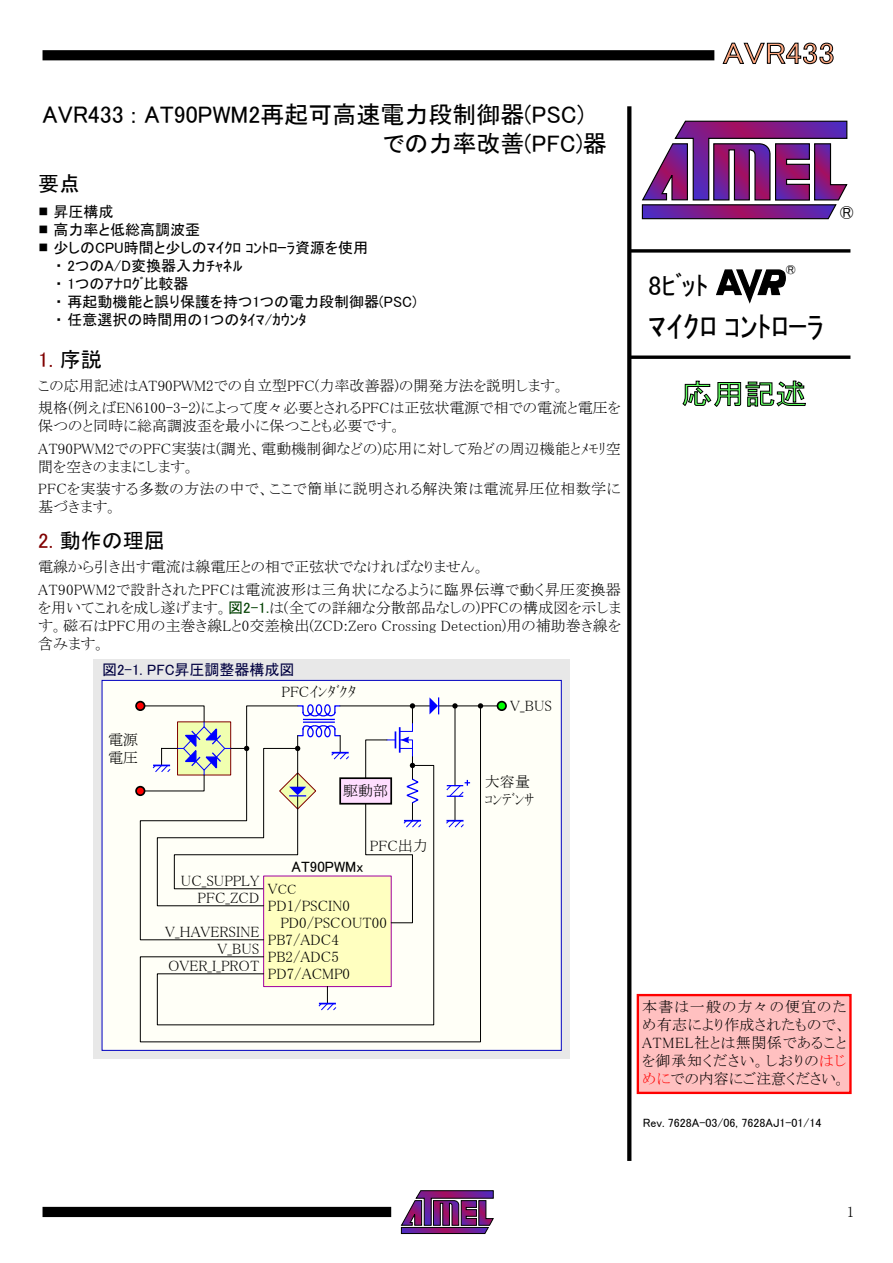
<style>
.page{position:relative;width:893px;height:1263px;background:#fff}
.page>*{position:absolute;margin:0;border:0;box-sizing:border-box;transform-origin:0 0}
.t1{font:30px "MS P Gothic";color:#000}
.t2{font:30px "MS P Gothic";color:#ffa880;scale:1.1 1}
.t3{font:28.5px "MS P Gothic";color:#60ff60;scale:1.1 1}
.t4{font:27px "MS P Gothic";color:#000}
.t5{font:24px/28.8px "MS P Gothic";color:#000}
.t6{font:21px "MS P Gothic";color:#000}
.t7{font:21px "MS P Gothic";color:#800000}
.t8{font:15px/18px "MS P Mincho";color:#000}
.t9{font:15px/18px "MS P Gothic";color:#000}
.t10{font:15px/22.5px "MS P Mincho";letter-spacing:.02em;color:#000}
.t11{font:15px/22.5px "MS P Mincho";letter-spacing:.025em;color:#000}
.t12{font:15px "MS P Gothic";color:#000040}
.t13{font:13.5px "MS P Mincho";color:#000}
.t14{font:12px "MS P Gothic";color:#000}
.s1{font-size:10.5px}
.s2{color:#000}
.s3{color:#800000}
.s4{font-family:"MS P Gothic";color:#004000}
.s5{font-size:15px}
.s6{color:#f00}
</style>
<div class="page">
<svg style="left:641px;top:120px;width:207px;height:100px"></svg>
<svg style="left:716px;top:269px;width:70px;height:35px"></svg>
<svg style="left:631px;top:355px;width:219px;height:4px"></svg>
<svg style="left:631px;top:249px;width:219px;height:4px"></svg>
<svg style="left:627px;top:106px;width:4px;height:1055px;background:#0e0e0e"></svg>
<svg style="left:682px;top:381px;width:124px;height:26px"></svg>
<svg style="left:401px;top:1190px;width:93px;height:44px"></svg>
<div style="left:43px;top:1207px;width:348px;height:10px;background:#000"></div>
<div style="left:43px;top:50px;width:671px;height:10px;background:#000"></div>
<svg style="left:723px;top:43px;width:110px;height:21px"></svg>
<div style="left:638px;top:995px;width:212px;height:98px;background:#ffc0c0"></div>
<div style="left:637px;top:994px;width:215px;height:100px;border:2px solid #f00"></div>
<div style="left:94px;top:659px;width:476px;height:400px;background:#e8e8e8"></div>
<div style="left:102px;top:680px;width:459px;height:370px;background:#fffff7"></div>
<hr style="left:439px;top:705px;width:58px;height:1px;background:#000">
<svg style="left:429px;top:697px;width:10px;height:8px"></svg>
<div style="left:136px;top:702px;width:9px;height:8px;background:#f00;border-radius:50%"></div>
<div style="left:135px;top:701px;width:10px;height:10px;border:2px solid #000;border-radius:50%"></div>
<div style="left:136px;top:787px;width:9px;height:8px;background:#f00;border-radius:50%"></div>
<div style="left:135px;top:786px;width:10px;height:10px;border:2px solid #000;border-radius:50%"></div>
<div style="left:497px;top:702px;width:9px;height:8px;background:#0f0;border-radius:50%"></div>
<div style="left:497px;top:701px;width:10px;height:10px;border:2px solid #000;border-radius:50%"></div>
<svg style="left:139px;top:705px;width:342px;height:338px"></svg>
<svg style="left:139px;top:703px;width:211px;height:238px"></svg>
<svg style="left:452px;top:703px;width:6px;height:5px"></svg>
<svg style="left:478px;top:703px;width:5px;height:5px"></svg>
<svg style="left:365px;top:703px;width:57px;height:221px"></svg>
<h3 class="t5" style="left:383px;top:100px;width:226px;text-indent:-340px">AVR433 : AT90PWM2再起可高速電力段制御器(PSC)での力率改善(PFC)器</h3>
<h3 class="t6" style="left:38px;top:173px;width:43px">要点</h3>
<p class="t9" style="left:38px;top:202px;width:77px"><span class="s1">■</span> 昇圧構成</p>
<p class="t9" style="left:38px;top:220px;width:163px"><span class="s1">■</span> 高力率と低総高調波歪</p>
<p class="t9" style="left:55px;top:238px;width:363px;text-indent:-17px"><span class="s1">■</span> 少しのCPU時間と少しのﾏｲｸﾛ ｺﾝﾄﾛｰﾗ資源を使用<br>・ 2つのA/D変換器入力ﾁｬﾈﾙ<br>・ 1つのｱﾅﾛｸﾞ比較器<br>・ 再起動機能と誤り保護を持つ1つの電力段制御器(PSC)・ 任意選択の時間用の1つのﾀｲﾏ/ｶｳﾝﾀ</p>
<h3 class="t7" style="left:38px;top:349px;width:65px">1. <span class="s2">序説</span></h3>
<p class="t8" style="left:38px;top:374px;width:584px;line-height:22.5px">この応用記述はAT90PWM2での自立型PFC(力率改善器)の開発方法を説明します。<br>規格(例えばEN6100-3-2)によって度々必要とされるPFCは正弦状電源で相での電流と電圧を</p>
<p class="t8" style="left:38px;top:415px;width:584px;line-height:22.5px">保つのと同時に総高調波歪を最小に保つことも必要です。<br>AT90PWM2でのPFC実装は(調光、電動機制御などの)応用に対して殆どの周辺機能とﾒﾓﾘ空</p>
<p class="t11" style="left:38px;top:455px;width:584px">間を空きのままにします。<br>PFCを実装する多数の方法の中で、ここで簡単に説明される解決策は電流昇圧位相数学に</p>
<p class="t8" style="left:38px;top:498px;width:81px">基づきます。</p>
<h3 class="t6" style="left:38px;top:530px;width:128px"><span class="s3">2.</span> 動作の理屈</h3>
<p class="t10" style="left:38px;top:556px;width:584px">電線から引き出す電流は線電圧との相で正弦状でなければなりません。<br>AT90PWM2で設計されたPFCは電流波形は三角状になるように臨界伝導で動く昇圧変換器</p>
<p class="t8" style="left:38px;top:598px;width:584px;text-align:justify">を用いてこれを成し遂げます。<span class="s4">図2-1.</span>は(全ての詳細な分散部品なしの)PFCの構成図を示します。磁石はPFC用の主巻き線Lと0交差検出(ZCD:Zero Crossing Detection)用の補助巻き線を含みます。</p>
<p class="t12" style="left:102px;top:662px;width:194px">図2-1. PFC昇圧調整器構成図</p>
<p class="t8" style="left:108px;top:730px;width:32px">電源電圧</p>
<p class="t8" style="left:282px;top:683px;width:76px">PFCｲﾝﾀﾞｸﾀ</p>
<p class="t8" style="left:343px;top:782px;width:46px">駆動部</p>
<p class="t8" style="left:181px;top:872px;width:80px;line-height:17px;text-align:right">UC_SUPPLY<br>PFC_ZCD</p>
<p class="t8" style="left:165px;top:923px;width:96px;line-height:17px;text-align:right">V_HAVERSINE<br>V_BUS<br>OVER_I_PROT</p>
<p class="t8" style="left:370px;top:836px;width:59px">PFC出力</p>
<p class="t9" style="left:292px;top:857px;width:73px">AT90PWMx</p>
<p class="t13" style="left:268px;top:882px;width:30px"><span class="s5">V</span>CC</p>
<p class="t8" style="left:268px;top:897px;width:84px">PD1/PSCIN0</p>
<p class="t8" style="left:280px;top:914px;width:108px">PD0/PSCOUT00</p>
<p class="t8" style="left:268px;top:931px;width:73px">PB7/ADC4</p>
<p class="t8" style="left:268px;top:948px;width:73px">PB2/ADC5</p>
<p class="t8" style="left:268px;top:965px;width:84px">PD7/ACMP0</p>
<p class="t8" style="left:510px;top:697px;width:43px">V_BUS</p>
<p class="t8" style="left:485px;top:773px;width:51px">大容量ｺﾝﾃﾞﾝｻ</p>
<h1 class="t2" style="left:723px;top:38px;width:103px">AVR433</h1>
<h3 class="t6" style="left:840px;top:202px;width:16px">®</h3>
<p class="t9" style="left:786px;top:261px;width:12px">®</p>
<h3 class="t4" style="left:648px;top:271px;width:62px">8ﾋﾞｯﾄ</h3>
<h1 class="t1" style="left:648px;top:311px;width:177px">ﾏｲｸﾛ ｺﾝﾄﾛｰﾗ</h1>
<h2 class="t3" style="left:681px;top:379px;width:116px">応用記述</h2>
<p class="t8" style="left:642px;top:998px;width:206px;text-align:justify">本書は一般の方々の便宜のため有志により作成されたもので、ATMEL社とは無関係であることを御承知ください。しおりの<span class="s6">はじめに</span>での内容にご注意ください。</p>
<p class="t14" style="left:643px;top:1116px;width:180px">Rev. 7628A-03/06, 7628AJ1-01/14</p>
<p class="t8" style="left:847px;top:1202px;width:9px">1</p>
</div>
